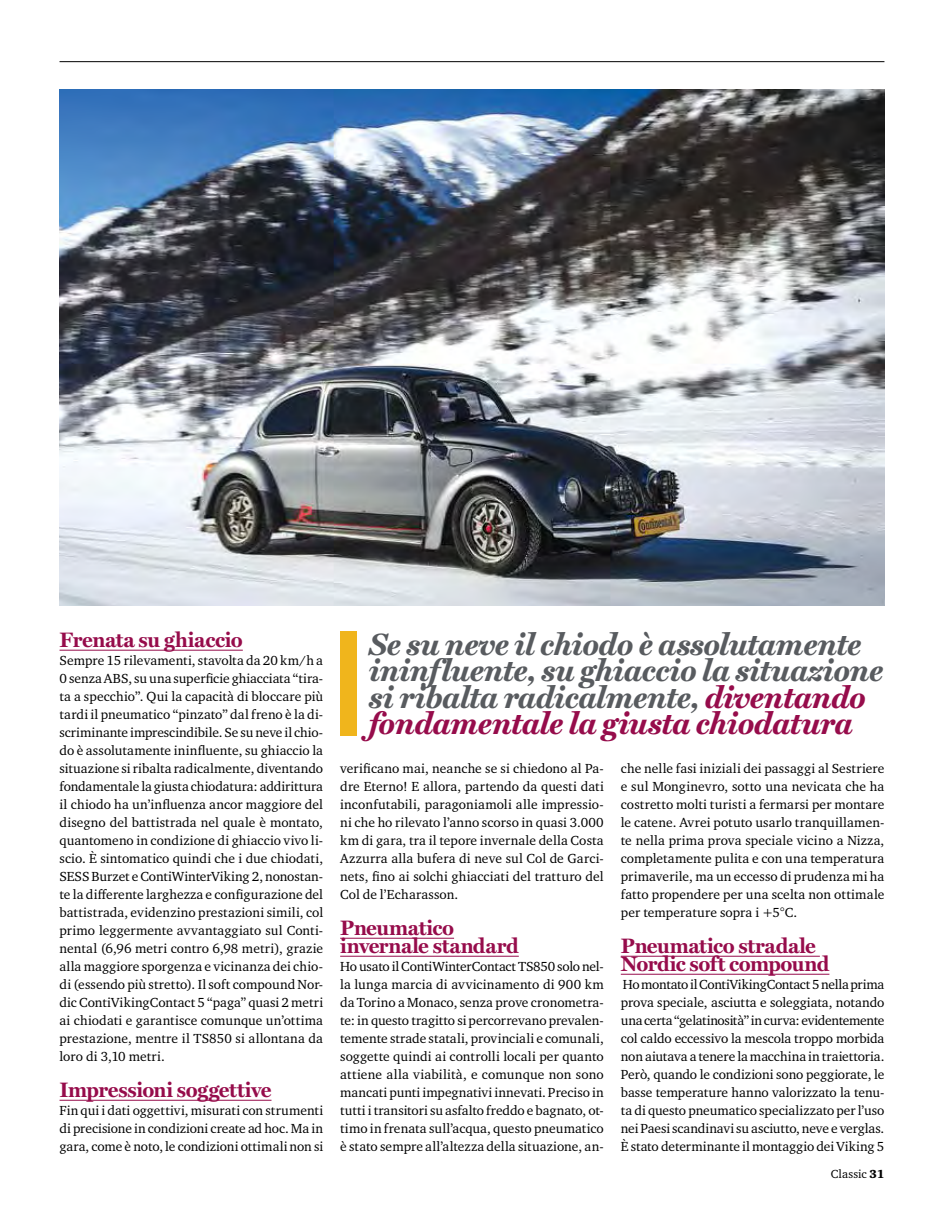
<style>
.page{position:relative;width:944px;height:1212px;background:#fff}
.page>*{position:absolute;margin:0;border:0;box-sizing:border-box;transform-origin:0 0}
.t1{font:italic 700 31.05px/26.5px "Miller Text";letter-spacing:-.015em;color:#585b5f}
.t2{font:700 21px/18px "Miller Text";letter-spacing:-.02em;color:#960c4b}
.t3{font:13.5px/18px "Charter ITC Std";letter-spacing:.005em;color:#000;text-align:justify}
.t4{font:12px "Charter ITC Std";letter-spacing:.015em;color:#000}
.s1{color:#960c4b}
.s2{font-weight:900}
</style>
<div class="page">
<hr style="left:60px;top:61px;width:824px;height:1px;background:#000">
<div style="left:340px;top:631px;width:17px;height:105px;background:#f0b51c"></div>
<hr style="left:60px;top:650px;width:183px;height:1px;background:#960c4b">
<hr style="left:60px;top:1100px;width:211px;height:1px;background:#960c4b">
<hr style="left:340px;top:938px;width:114px;height:1px;background:#960c4b">
<hr style="left:340px;top:956px;width:179px;height:1px;background:#960c4b">
<hr style="left:621px;top:956px;width:199px;height:1px;background:#960c4b">
<hr style="left:621px;top:974px;width:208px;height:1px;background:#960c4b">
<img style="left:60px;top:89px;width:824px;height:517px">
<h2 class="t2" style="left:60px;top:631px;width:185px">Frenata su ghiaccio</h2>
<p class="t3" style="left:60px;top:651px;width:265px">Sempre 15 rilevamenti, stavolta da 20 km/h a 0 senza ABS, su una superficie ghiacciata “tira&shy;ta a specchio”. Qui la capacità di bloccare più tardi il pneumatico “pinzato” dal freno è la di&shy;scriminante imprescindibile. Se su neve il chio&shy;do è assolutamente ininfluente, su ghiaccio la situazione si ribalta radicalmente, diventando fondamentale la giusta chiodatura: addirittura il chiodo ha un’influenza ancor maggiore del disegno del battistrada nel quale è montato, quantomeno in condizione di ghiaccio vivo li&shy;scio. È sintomatico quindi che i due chiodati, SESS Burzet e ContiWinterViking 2, nonostan&shy;te la differente larghezza e configurazione del battistrada, evidenzino prestazioni simili, col primo leggermente avvantaggiato sul Conti&shy;nental (6,96 metri contro 6,98 metri), grazie alla maggiore sporgenza e vicinanza dei chio&shy;di (essendo più stretto). Il soft compound Nor&shy;dic ContiVikingContact 5 “paga” quasi 2 metri ai chiodati e garantisce comunque un’ottima prestazione, mentre il TS850 si allontana da loro di 3,10 metri.</p>
<h2 class="t2" style="left:60px;top:1081px;width:213px">Impressioni soggettive</h2>
<p class="t3" style="left:60px;top:1101px;width:265px">Fin qui i dati oggettivi, misurati con strumenti di precisione in condizioni create ad hoc. Ma in gara, come è noto, le condizioni ottimali non si</p>
<h1 class="t1" style="left:369px;top:630px;width:516px">Se su neve il chiodo è assolutamente ininfluente, su ghiaccio la situazione si ribalta radicalmente, <span class="s1">diventando fondamentale la giusta chiodatura</span></h1>
<p class="t3" style="left:340px;top:759px;width:265px">verificano mai, neanche se si chiedono al Pa&shy;dre Eterno! E allora, partendo da questi dati inconfutabili, paragoniamoli alle impressio&shy;ni che ho rilevato l’anno scorso in quasi 3.000 km di gara, tra il tepore invernale della Costa Azzurra alla bufera di neve sul Col de Garci&shy;nets, fino ai solchi ghiacciati del tratturo del Col de l’Echarasson.</p>
<h2 class="t2" style="left:340px;top:919px;width:180px">Pneumatico invernale standard</h2>
<p class="t3" style="left:340px;top:957px;width:265px">Ho usato il ContiWinterContact TS850 solo nel&shy;la lunga marcia di avvicinamento di 900 km da Torino a Monaco, senza prove cronometra&shy;te: in questo tragitto si percorrevano prevalen&shy;temente strade statali, provinciali e comunali, soggette quindi ai controlli locali per quanto attiene alla viabilità, e comunque non sono mancati punti impegnativi innevati. Preciso in tutti i transitori su asfalto freddo e bagnato, ot&shy;timo in frenata sull’acqua, questo pneumatico è stato sempre all’altezza della situazione, an-</p>
<p class="t3" style="left:621px;top:759px;width:265px">che nelle fasi iniziali dei passaggi al Sestriere e sul Monginevro, sotto una nevicata che ha costretto molti turisti a fermarsi per montare le catene. Avrei potuto usarlo tranquillamen&shy;te nella prima prova speciale vicino a Nizza, completamente pulita e con una temperatura primaverile, ma un eccesso di prudenza mi ha fatto propendere per una scelta non ottimale per temperature sopra i +5°C.</p>
<h2 class="t2" style="left:621px;top:937px;width:210px">Pneumatico stradale<br>Nordic soft compound</h2>
<p class="t3" style="left:621px;top:975px;width:265px">Ho montato il ContiVikingContact 5 nella prima prova speciale, asciutta e soleggiata, notando una certa “gelatinosità” in curva: evidentemente col caldo eccessivo la mescola troppo morbida non aiutava a tenere la macchina in traiettoria.<br>Però, quando le condizioni sono peggiorate, le basse temperature hanno valorizzato la tenu&shy;ta di questo pneumatico specializzato per l’uso nei Paesi scandinavi su asciutto, neve e verglas.<br>È stato determinante il montaggio dei Viking 5</p>
<p class="t4" style="left:831px;top:1167px;width:55px">Classic <span class="s2">31</span></p>
</div>
